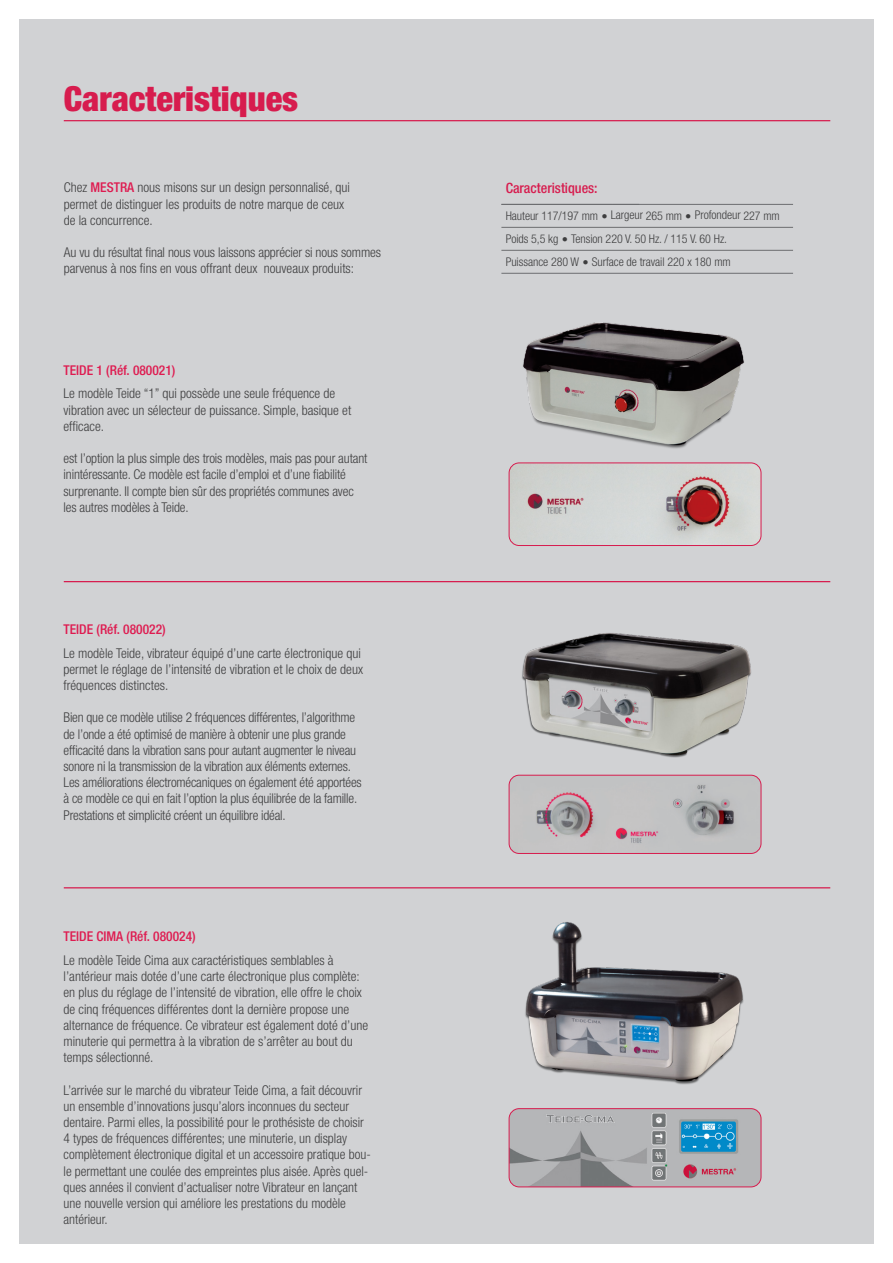
<style>
.page{position:relative;width:893px;height:1263px;background:#fff}
.page>*{position:absolute;margin:0;border:0;box-sizing:border-box;transform-origin:0 0}
.t1{font:900 condensed 34.5px "Helvetica Neue LT Std";color:#d71c4e}
.t2{font:500 condensed 14.1px "Helvetica Neue LT Std";color:#d71c4e}
.Características{font:300 condensed 13.5px/16.2px "Helvetica Neue LT Std";color:#3e3e3f}
.Características-2{font:500 condensed 13.5px "Helvetica Neue LT Std";color:#de1b50}
.Tx_general{font:300 condensed 12px "Helvetica Neue LT Std";letter-spacing:-.005em;color:#3e3e3f}
.s1{font-weight:500;color:#de1b50}
</style>
<div class="page">
<div style="left:19px;top:19px;width:854px;height:1224px;background:#d1d2d4"></div>
<img style="left:523px;top:322px;width:221px;height:127px">
<img style="left:525px;top:922px;width:219px;height:163px">
<img style="left:522px;top:633px;width:229px;height:125px">
<img style="left:509px;top:463px;width:252px;height:82px">
<div style="left:509px;top:462px;width:252px;height:84px;border:1px solid #d71c4e;border-radius:10px"></div>
<img style="left:509px;top:775px;width:252px;height:78px">
<div style="left:509px;top:775px;width:252px;height:79px;border:1px solid #d71c4e;border-radius:10px"></div>
<img style="left:509px;top:1109px;width:252px;height:78px">
<div style="left:509px;top:1108px;width:252px;height:79px;border:1px solid #d71c4e;border-radius:10px"></div>
<hr style="left:501px;top:204px;width:292px;height:1px;background:#6c6d70">
<hr style="left:501px;top:227px;width:292px;height:1px;background:#6c6d70">
<hr style="left:501px;top:250px;width:292px;height:1px;background:#6c6d70">
<hr style="left:501px;top:273px;width:292px;height:1px;background:#6c6d70">
<hr style="left:64px;top:887px;width:766px;height:1px;background:#d71c4e">
<hr style="left:64px;top:581px;width:766px;height:1px;background:#d71c4e">
<hr style="left:64px;top:120px;width:766px;height:1px;background:#d71c4e">
<p class="t1" style="left:64px;top:77px;width:236px">Caracteristiques</p>
<p class="Características" style="left:64px;top:179px;width:288px">Chez <span class="s1">MESTRA</span> nous misons sur un design personnalisé, qui</p>
<p class="Características" style="left:64px;top:196px;width:282px">permet de distinguer les produits de notre marque de ceux</p>
<p class="Características" style="left:64px;top:212px;width:90px">de la concurrence.</p>
<p class="Características" style="left:64px;top:244px;width:319px">Au vu du résultat final nous vous laissons apprécier si nous sommes parvenus à nos fins en vous offrant deux nouveaux produits:</p>
<p class="Características-2" style="left:64px;top:362px;width:113px">TEIDE 1 (Réf. 080021)</p>
<p class="Características" style="left:64px;top:385px;width:289px">Le modèle Teide “1” qui possède une seule fréquence de vibration avec un sélecteur de puissance. Simple, basique et efficace.</p>
<p class="Características" style="left:64px;top:450px;width:305px">est l’option la plus simple des trois modèles, mais pas pour autant inintéressante. Ce modèle est facile d’emploi et d’une fiabilité surprenante. Il compte bien sûr des propriétés communes avec</p>
<p class="Características" style="left:64px;top:499px;width:127px">les autres modèles à Teide.</p>
<p class="Características-2" style="left:64px;top:621px;width:104px">TEIDE (Réf. 080022)</p>
<p class="Características" style="left:64px;top:645px;width:301px">Le modèle Teide, vibrateur équipé d’une carte électronique qui permet le réglage de l’intensité de vibration et le choix de deux fréquences distinctes.</p>
<p class="Características" style="left:64px;top:709px;width:300px">Bien que ce modèle utilise 2 fréquences différentes, l’algorithme de l’onde a été optimisé de manière à obtenir une plus grande efficacité dans la vibration sans pour autant augmenter le niveau sonore ni la transmission de la vibration aux éléments externes.<br>Les améliorations électromécaniques on également été apportées à ce modèle ce qui en fait l’option la plus équilibrée de la famille.<br>Prestations et simplicité créent un équilibre idéal.</p>
<p class="Características-2" style="left:64px;top:928px;width:134px">TEIDE CIMA (Réf. 080024)</p>
<p class="Características" style="left:64px;top:952px;width:306px">Le modèle Teide Cima aux caractéristiques semblables à l’antérieur mais dotée d’une carte électronique plus complète: en plus du réglage de l’intensité de vibration, elle offre le choix de cinq fréquences différentes dont la dernière propose une alternance de fréquence. Ce vibrateur est également doté d’une minuterie qui permettra à la vibration de s’arrêter au bout du temps sélectionné.</p>
<p class="Características" style="left:64px;top:1081px;width:309px">L’arrivée sur le marché du vibrateur Teide Cima, a fait découvrir un ensemble d’innovations jusqu’alors inconnues du secteur dentaire. Parmi elles, la possibilité pour le prothésiste de choisir 4 types de fréquences différentes; une minuterie, un display complètement électronique digital et un accessoire pratique bou&shy;le permettant une coulée des empreintes plus aisée. Après quel&shy;ques années il convient d’actualiser notre Vibrateur en lançant une nouvelle version qui améliore les prestations du modèle</p>
<p class="Características" style="left:64px;top:1211px;width:46px">antérieur.</p>
<p class="t2" style="left:506px;top:180px;width:94px">Caracteristiques:</p>
<p class="Tx_general" style="left:506px;top:209px;width:276px">Hauteur 117/197 mm ● Largeur 265 mm ● Profondeur 227 mm</p>
<p class="Tx_general" style="left:506px;top:232px;width:223px">Poids 5,5 kg ● Tension 220 V. 50 Hz. / 115 V. 60 Hz.</p>
<p class="Tx_general" style="left:506px;top:255px;width:227px">Puissance 280 W ● Surface de travail 220 x 180 mm</p>
</div>
